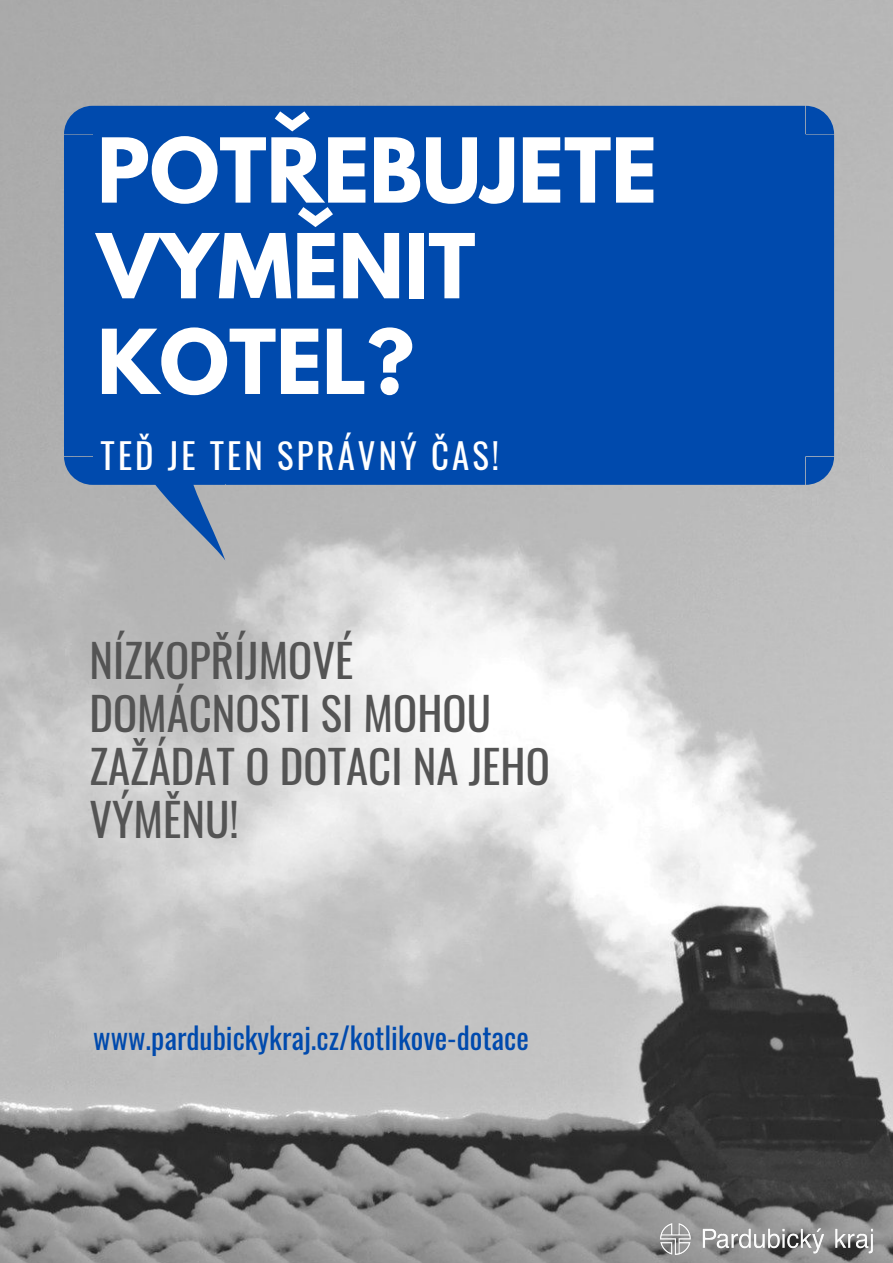
<style>
.page{position:relative;width:893px;height:1263px;background:#fff}
.page>*{position:absolute;margin:0;border:0;box-sizing:border-box;transform-origin:0 0}
.t1{font:700 79.2px/95.7px "League Spartan";color:#fff}
.t2{font:44.85px/52.9px "Oswald";color:#545454}
.t3{font:34.72px "Oswald";letter-spacing:.09em;color:#fff}
.t4{font:29.62px "Oswald";color:#004aad}
</style>
<div class="page">
<img style="left:0;top:0;width:893px;height:1263px">
<svg style="left:64px;top:106px;width:770px;height:454px;background:#4070b1"></svg>
<img style="left:660px;top:1223px;width:212px;height:31px">
<div style="left:93px;top:106px;width:491px;height:377px;background:#004aad"></div>
<p class="t1" style="left:97px;top:133px;width:561px">POTŘEBUJETE<br>VYMĚNIT<br>KOTEL?</p>
<p class="t3" style="left:101px;top:428px;width:400px">TEĎ JE TEN SPRÁVNÝ ČAS!</p>
<p class="t2" style="left:89px;top:632px;width:462px">NÍZKOPŘÍJMOVÉ<br>DOMÁCNOSTI SI MOHOU<br>ZAŽÁDAT O DOTACI NA JEHO<br>VÝMĚNU!</p>
<p class="t4" style="left:93px;top:1014px;width:437px">www.pardubickykraj.cz/kotlikove-dotace</p>
</div>
